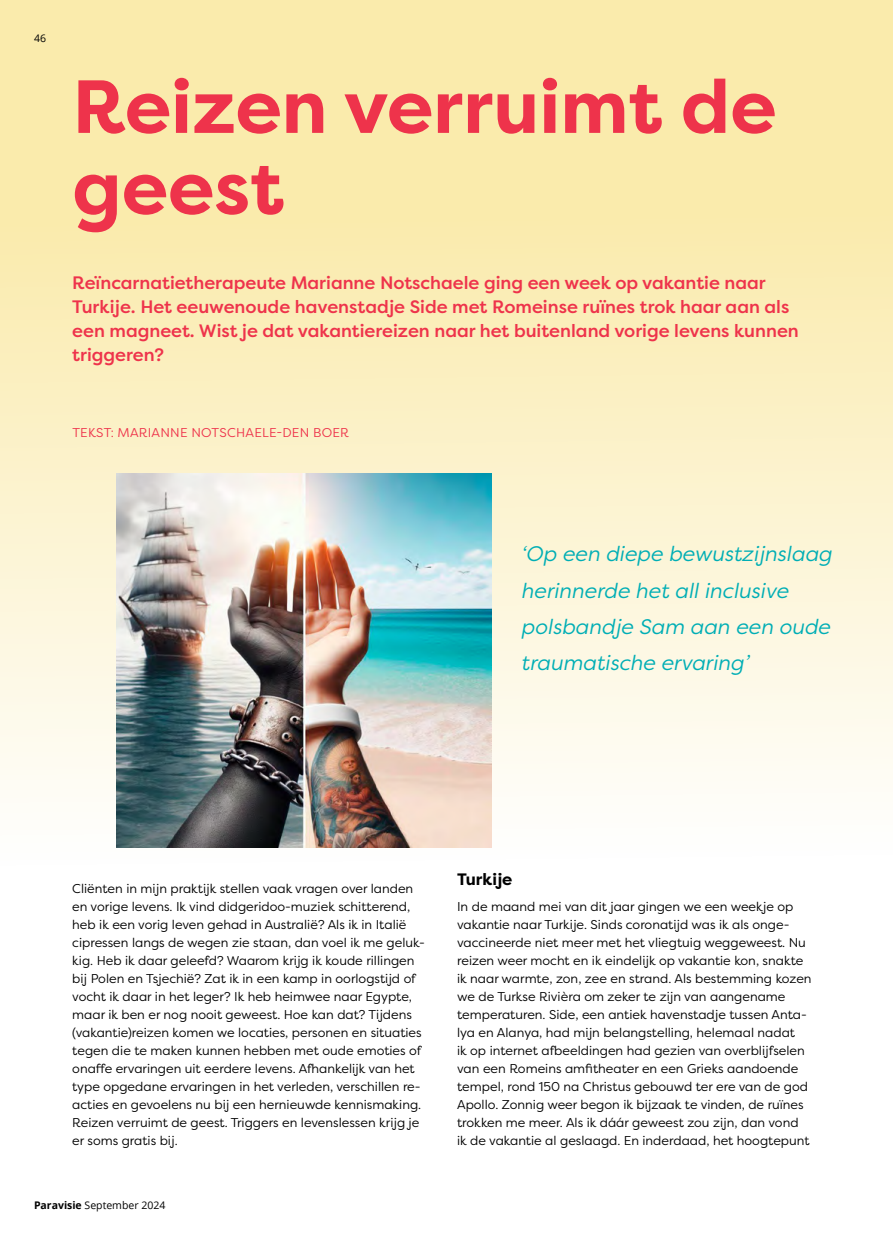
<style>
.page{position:relative;width:893px;height:1234px;background:#fff}
.page>*{position:absolute;margin:0;border:0;box-sizing:border-box;transform-origin:0 0}
.t1{font:700 75px/81px "Filson Pro";color:#ee334b}
.t2{font:italic 21px/36px "Filson Pro";color:#00aeb5}
.t3{font:500 18px/24px "Filson Pro";color:#ee334b}
.t4{font:700 16.5px "Filson Pro";color:#000}
.t5{font:12.75px/18px "Filson Pro";color:#000}
.t6{font:12.75px "Filson Pro";letter-spacing:.02em;color:#ee334b}
.t7{font:10.5px "Open Sans";color:#000}
.s1{font-weight:700}
</style>
<div class="page">
<div style="left:0;top:0;width:893px;height:1233px;background:linear-gradient(to bottom,#f9e8a3,#fff)"></div>
<img style="left:117px;top:473px;width:374px;height:374px">
<p class="t7" style="left:34px;top:31px;width:14px">46</p>
<h1 class="t1" style="left:72px;top:67px;width:706px">Reizen verruimt de geest</h1>
<p class="t3" style="left:72px;top:270px;width:728px">Reïncarnatietherapeute Marianne Notschaele ging een week op vakantie naar Turkije. Het eeuwenoude havenstadje Side met Romeinse ruïnes trok haar aan als een magneet. Wist je dat vakantiereizen naar het buitenland vorige levens kunnen triggeren?</p>
<p class="t6" style="left:72px;top:423px;width:278px">TEKST: MARIANNE NOTSCHAELE-DEN BOER</p>
<h2 class="t2" style="left:521px;top:535px;width:312px">‘Op een diepe bewustzijnslaag herinnerde het all inclusive polsbandje Sam aan een oude traumatische ervaring’</h2>
<p class="t5" style="left:72px;top:879px;width:354px">Cliënten in mijn praktijk stellen vaak vragen over landen en vorige levens. Ik vind didgeridoo-muziek schitterend, heb ik een vorig leven gehad in Australië? Als ik in Italië cipressen langs de wegen zie staan, dan voel ik me geluk&shy;kig. Heb ik daar geleefd? Waarom krijg ik koude rillingen bij Polen en Tsjechië? Zat ik in een kamp in oorlogstijd of vocht ik daar in het leger? Ik heb heimwee naar Egypte, maar ik ben er nog nooit geweest. Hoe kan dat? Tijdens (vakantie)reizen komen we locaties, personen en situaties tegen die te maken kunnen hebben met oude emoties of onaffe ervaringen uit eerdere levens. Afhankelijk van het type opgedane ervaringen in het verleden, verschillen re&shy;acties en gevoelens nu bij een hernieuwde kennismaking.<br>Reizen verruimt de geest. Triggers en levenslessen krijg je er soms gratis bij.</p>
<p class="t4" style="left:457px;top:868px;width:57px">Turkije</p>
<p class="t5" style="left:457px;top:897px;width:356px">In de maand mei van dit jaar gingen we een weekje op vakantie naar Turkije. Sinds coronatijd was ik als onge&shy;vaccineerde niet meer met het vliegtuig weggeweest. Nu reizen weer mocht en ik eindelijk op vakantie kon, snakte ik naar warmte, zon, zee en strand. Als bestemming kozen we de Turkse Rivièra om zeker te zijn van aangename temperaturen. Side, een antiek havenstadje tussen Anta&shy;lya en Alanya, had mijn belangstelling, helemaal nadat<br>ik op internet afbeeldingen had gezien van overblijfselen van een Romeins amfitheater en een Grieks aandoende tempel, rond 150 na Christus gebouwd ter ere van de god Apollo. Zonnig weer begon ik bijzaak te vinden, de ruïnes trokken me meer. Als ik dáár geweest zou zijn, dan vond<br>ik de vakantie al geslaagd. En inderdaad, het hoogtepunt</p>
<p class="t7" style="left:34px;top:1197px;width:133px"><span class="s1">Paravisie</span> September 2024</p>
</div>
